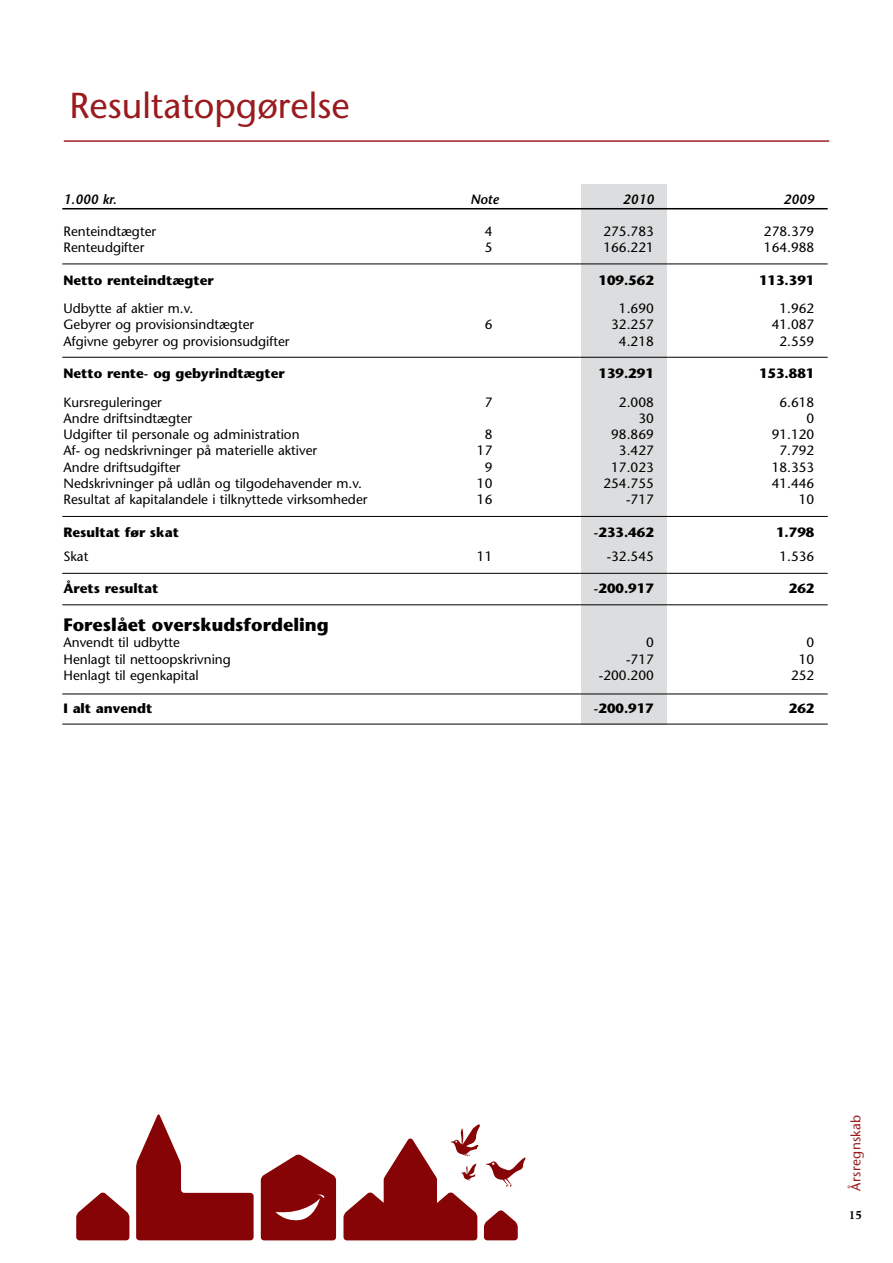
<style>
.page{position:relative;width:893px;height:1263px;background:#fff}
.page>*{position:absolute;margin:0;border:0;box-sizing:border-box;transform-origin:0 0}
.t1{font:36px "Stone Sans";color:#991b1e}
.t2{font:700 18px "Stone Sans";color:#000}
.t3{font:13.5px "Stone Sans";color:#000}
.t4{font:700 13.5px "Stone Sans";color:#000}
.t5{font:italic 600 13.5px "Stone Sans";color:#000}
.t6{font:13.5px "Stone Sans";letter-spacing:.03em;color:#991b1e}
.t7{font:800 12px "Goudy";color:#000}
</style>
<div class="page">
<div style="left:581px;top:184px;width:85px;height:540px;background:#dcddde"></div>
<hr style="left:62px;top:208px;width:766px;height:1px;background:#000">
<hr style="left:62px;top:264px;width:766px;height:1px;background:#000">
<hr style="left:62px;top:357px;width:766px;height:1px;background:#000">
<hr style="left:62px;top:516px;width:766px;height:1px;background:#000">
<hr style="left:62px;top:694px;width:766px;height:1px;background:#000">
<hr style="left:62px;top:724px;width:766px;height:1px;background:#000">
<hr style="left:62px;top:573px;width:766px;height:1px;background:#000">
<hr style="left:62px;top:604px;width:766px;height:1px;background:#000">
<hr style="left:64px;top:140px;width:765px;height:2px;background:#991b1e">
<svg style="left:76px;top:1192px;width:53px;height:48px"></svg>
<svg style="left:136px;top:1114px;width:118px;height:126px"></svg>
<svg style="left:261px;top:1154px;width:75px;height:86px"></svg>
<svg style="left:343px;top:1124px;width:183px;height:116px"></svg>
<h1 class="t1" style="left:70px;top:84px;width:282px">Resultatopgørelse</h1>
<p class="t5" style="left:64px;top:191px;width:55px">1.000 kr.</p>
<p class="t5" style="left:470px;top:191px;width:30px">Note</p>
<p class="t5" style="left:623px;top:191px;width:32px">2010</p>
<p class="t5" style="left:783px;top:191px;width:32px">2009</p>
<p class="t3" style="left:64px;top:223px;width:94px">Renteindtægter</p>
<p class="t3" style="left:485px;top:223px;width:9px">4</p>
<p class="t3" style="left:603px;top:223px;width:52px">275.783</p>
<p class="t3" style="left:764px;top:223px;width:52px">278.379</p>
<p class="t3" style="left:64px;top:240px;width:82px">Renteudgifter</p>
<p class="t3" style="left:485px;top:240px;width:9px">5</p>
<p class="t3" style="left:603px;top:240px;width:52px">166.221</p>
<p class="t3" style="left:764px;top:240px;width:52px">164.988</p>
<p class="t4" style="left:64px;top:272px;width:152px">Netto renteindtægter</p>
<p class="t4" style="left:598px;top:272px;width:57px">109.562</p>
<p class="t4" style="left:759px;top:272px;width:57px">113.391</p>
<p class="t3" style="left:64px;top:300px;width:131px">Udbytte af aktier m.v.</p>
<p class="t3" style="left:619px;top:300px;width:36px">1.690</p>
<p class="t3" style="left:779px;top:300px;width:36px">1.962</p>
<p class="t3" style="left:64px;top:317px;width:192px">Gebyrer og provisionsindtægter</p>
<p class="t3" style="left:485px;top:317px;width:9px">6</p>
<p class="t3" style="left:611px;top:317px;width:44px">32.257</p>
<p class="t3" style="left:772px;top:317px;width:44px">41.087</p>
<p class="t3" style="left:64px;top:333px;width:228px">Afgivne gebyrer og provisionsudgifter</p>
<p class="t3" style="left:619px;top:333px;width:36px">4.218</p>
<p class="t3" style="left:779px;top:333px;width:36px">2.559</p>
<p class="t4" style="left:64px;top:365px;width:223px">Netto rente- og gebyrindtægter</p>
<p class="t4" style="left:598px;top:365px;width:57px">139.291</p>
<p class="t4" style="left:759px;top:365px;width:57px">153.881</p>
<p class="t3" style="left:64px;top:394px;width:100px">Kursreguleringer</p>
<p class="t3" style="left:485px;top:394px;width:9px">7</p>
<p class="t3" style="left:619px;top:394px;width:36px">2.008</p>
<p class="t3" style="left:779px;top:394px;width:36px">6.618</p>
<p class="t3" style="left:64px;top:410px;width:130px">Andre driftsindtægter</p>
<p class="t3" style="left:638px;top:410px;width:17px">30</p>
<p class="t3" style="left:807px;top:410px;width:9px">0</p>
<p class="t3" style="left:64px;top:426px;width:238px">Udgifter til personale og administration</p>
<p class="t3" style="left:485px;top:426px;width:9px">8</p>
<p class="t3" style="left:611px;top:426px;width:44px">98.869</p>
<p class="t3" style="left:772px;top:426px;width:44px">91.120</p>
<p class="t3" style="left:64px;top:443px;width:255px">Af- og nedskrivninger på materielle aktiver</p>
<p class="t3" style="left:477px;top:443px;width:17px">17</p>
<p class="t3" style="left:619px;top:443px;width:36px">3.427</p>
<p class="t3" style="left:779px;top:443px;width:36px">7.792</p>
<p class="t3" style="left:64px;top:459px;width:119px">Andre driftsudgifter</p>
<p class="t3" style="left:485px;top:459px;width:9px">9</p>
<p class="t3" style="left:611px;top:459px;width:44px">17.023</p>
<p class="t3" style="left:772px;top:459px;width:44px">18.353</p>
<p class="t3" style="left:64px;top:475px;width:300px">Nedskrivninger på udlån og tilgodehavender m.v.</p>
<p class="t3" style="left:477px;top:475px;width:17px">10</p>
<p class="t3" style="left:603px;top:475px;width:52px">254.755</p>
<p class="t3" style="left:772px;top:475px;width:44px">41.446</p>
<p class="t3" style="left:64px;top:491px;width:306px">Resultat af kapitalandele i tilknyttede virksomheder</p>
<p class="t3" style="left:477px;top:491px;width:17px">16</p>
<p class="t3" style="left:626px;top:491px;width:29px">-717</p>
<p class="t3" style="left:799px;top:491px;width:17px">10</p>
<p class="t4" style="left:64px;top:524px;width:117px">Resultat før skat</p>
<p class="t4" style="left:594px;top:524px;width:62px">-233.462</p>
<p class="t4" style="left:776px;top:524px;width:40px">1.798</p>
<p class="t3" style="left:64px;top:548px;width:26px">Skat</p>
<p class="t3" style="left:477px;top:548px;width:17px">11</p>
<p class="t3" style="left:607px;top:548px;width:49px">-32.545</p>
<p class="t3" style="left:779px;top:548px;width:36px">1.536</p>
<p class="t4" style="left:64px;top:580px;width:96px">Årets resultat</p>
<p class="t4" style="left:594px;top:580px;width:62px">-200.917</p>
<p class="t4" style="left:789px;top:580px;width:27px">262</p>
<h2 class="t2" style="left:64px;top:614px;width:267px">Foreslået overskudsfordeling</h2>
<p class="t3" style="left:64px;top:635px;width:118px">Anvendt til udbytte</p>
<p class="t3" style="left:646px;top:635px;width:9px">0</p>
<p class="t3" style="left:807px;top:635px;width:9px">0</p>
<p class="t3" style="left:64px;top:651px;width:169px">Henlagt til nettoopskrivning</p>
<p class="t3" style="left:626px;top:651px;width:29px">-717</p>
<p class="t3" style="left:799px;top:651px;width:17px">10</p>
<p class="t3" style="left:64px;top:667px;width:137px">Henlagt til egenkapital</p>
<p class="t3" style="left:599px;top:667px;width:56px">-200.200</p>
<p class="t3" style="left:791px;top:667px;width:25px">252</p>
<p class="t4" style="left:64px;top:700px;width:90px">I alt anvendt</p>
<p class="t4" style="left:594px;top:700px;width:62px">-200.917</p>
<p class="t4" style="left:789px;top:700px;width:27px">262</p>
<p class="t6" style="left:848px;top:1191px;width:78px;rotate:-90deg">Årsregnskab</p>
<p class="t7" style="left:849px;top:1207px;width:15px">15</p>
</div>
